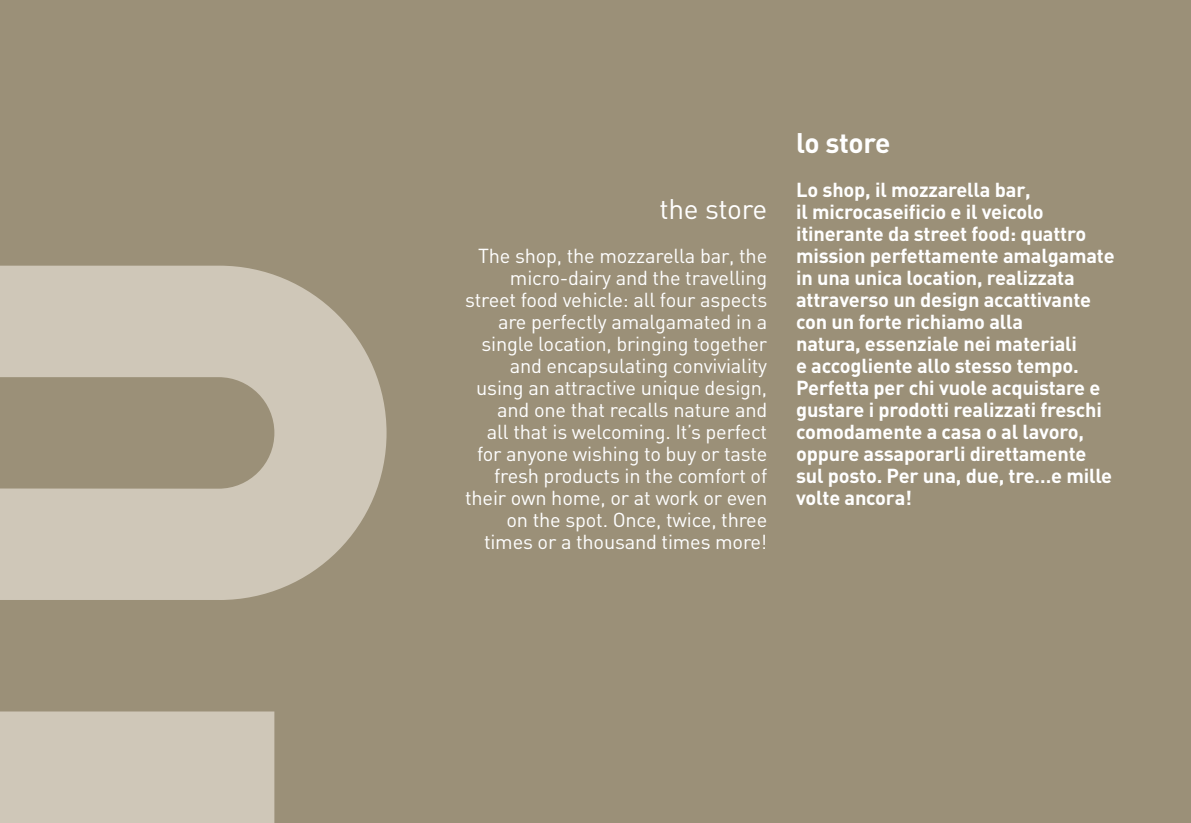
<style>
.page{position:relative;width:1191px;height:823px;background:#fff}
.page>*{position:absolute;margin:0;border:0;box-sizing:border-box;transform-origin:0 0}
.t1{font:28px "DIN";letter-spacing:-.015em;color:#fff}
.t2{font:700 28px "DIN";letter-spacing:-.02em;color:#fff}
.t3{font:700 20px/22px "DIN";letter-spacing:-.01em;color:#fff}
.t4{font:20px/22px "DIN";letter-spacing:-.01em;color:#fff;text-align:right}
</style>
<div class="page">
<div style="left:0;top:0;width:1191px;height:822px;background:#9b9078"></div>
<svg style="left:0;top:265px;width:386px;height:557px;fill:#cfc7b8"></svg>
<h1 class="t1" style="left:659px;top:191px;width:109px">the store</h1>
<p class="t4" style="left:465px;top:244px;width:304px">The shop, the mozzarella bar, the micro-dairy and the travelling street food vehicle: all four aspects are perfectly amalgamated in a single location, bringing together and encapsulating conviviality using an attractive unique design, and one that recalls nature and<br>all that is welcoming. It’s perfect for anyone wishing to buy or taste fresh products in the comfort of their own home, or at work or even on the spot. Once, twice, three times or a thousand times more!</p>
<h1 class="t2" style="left:796px;top:124px;width:96px">lo store</h1>
<p class="t3" style="left:796px;top:177px;width:320px">Lo shop, il mozzarella bar,<br>il microcaseificio e il veicolo itinerante da street food: quattro mission perfettamente amalgamate in una unica location, realizzata attraverso un design accattivante con un forte richiamo alla<br>natura, essenziale nei materiali<br>e accogliente allo stesso tempo.<br>Perfetta per chi vuole acquistare e gustare i prodotti realizzati freschi comodamente a casa o al lavoro, oppure assaporarli direttamente sul posto. Per una, due, tre…e mille volte ancora!</p>
</div>
